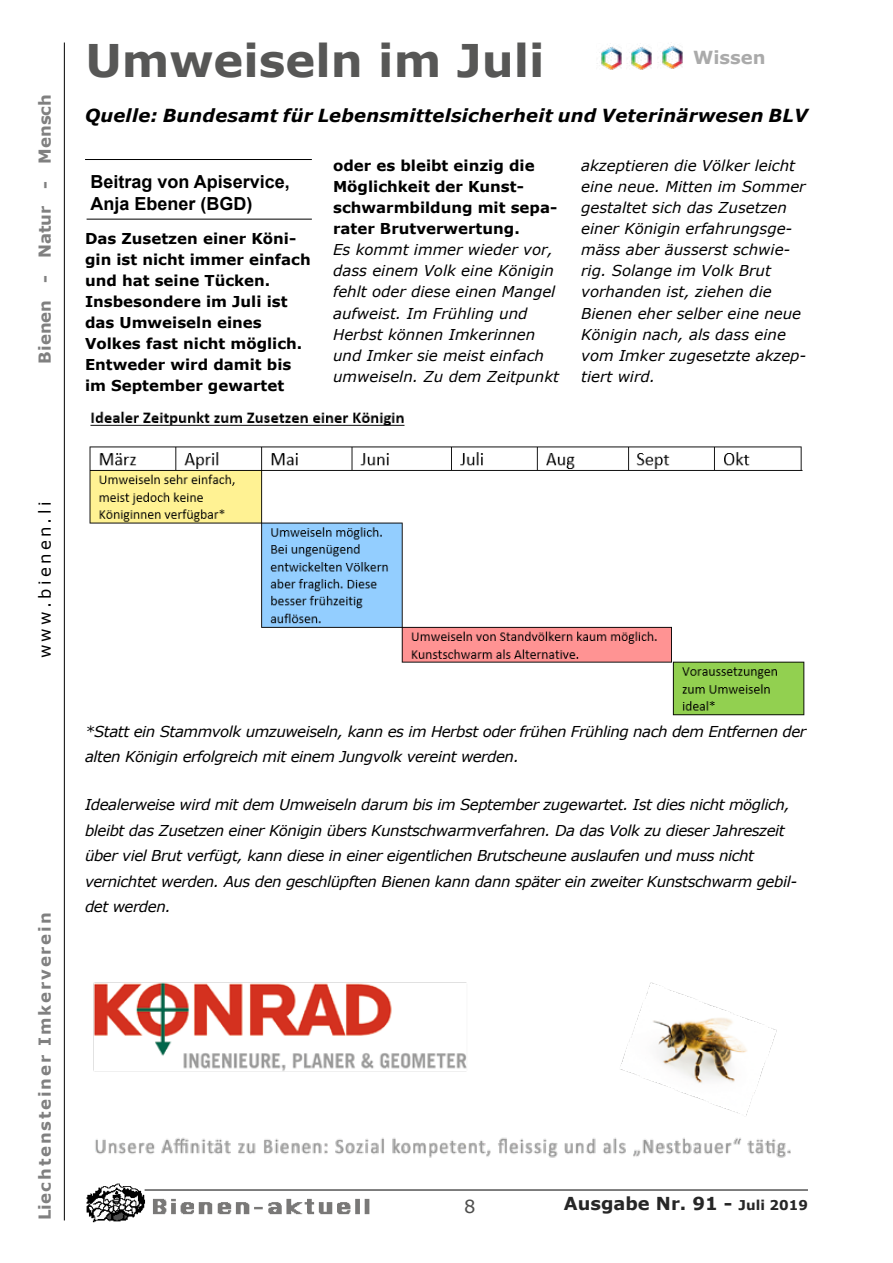
<style>
.page{position:relative;width:893px;height:1263px;background:#fff}
.page>*{position:absolute;margin:0;border:0;box-sizing:border-box;transform-origin:0 0}
.t1{font:700 45px "Verdana";color:#575756}
.t2{font:italic 700 18px "Verdana";letter-spacing:.01em;color:#000}
.t3{font:700 18px/21.6px "Arial";color:#000}
.t4{font:700 18px "Verdana";color:#aaa}
.t5{font:18px "Verdana";color:#4d4d4c}
.t6{font:700 17.85px "Verdana";color:#262626}
.t7{font:700 16.5px "Verdana";letter-spacing:.11em;color:#808080}
.t8{font:700 16.5px "Verdana";color:#808080}
.t9{font:16.5px "Verdana";letter-spacing:.2em;color:#000}
.t10{font:italic 15px/25.5px "Verdana";letter-spacing:-.03em;color:#000}
.t11{font:italic 15px/21px "Verdana";color:#000}
.t12{font:700 15px/21px "Verdana";color:#000}
.s1{font-size:13.5px}
</style>
<div class="page">
<hr style="left:64px;top:43px;width:1px;height:1177px;background:#000">
<img style="left:86px;top:1183px;width:285px;height:39px">
<hr style="left:145px;top:1189px;width:663px;height:1px;background:#000">
<img style="left:597px;top:43px;width:86px;height:27px">
<hr style="left:85px;top:159px;width:227px;height:1px;background:#000">
<hr style="left:87px;top:219px;width:225px;height:1px;background:#000">
<img style="left:93px;top:982px;width:698px;height:176px">
<img style="left:89px;top:411px;width:716px;height:305px">
<p class="t8" style="left:33px;top:363px;width:271px;rotate:-90deg">Bienen - Natur - Mensch</p>
<h1 class="t1" style="left:85px;top:29px;width:461px">Umweiseln im Juli</h1>
<p class="t4" style="left:693px;top:45px;width:74px">Wissen</p>
<p class="t2" style="left:85px;top:103px;width:724px">Quelle: Bundesamt für Lebensmittelsicherheit und Veterinärwesen BLV</p>
<p class="t12" style="left:333px;top:155px;width:226px">oder es bleibt einzig die<br>Möglichkeit der Kunst&shy;schwarmbildung mit sepa&shy;rater Brutverwertung.</p>
<p class="t11" style="left:333px;top:239px;width:228px">Es kommt immer wieder vor, dass einem Volk eine Königin fehlt oder diese einen Mangel aufweist. Im Frühling und<br>Herbst können Imkerinnen und Imker sie meist einfach umweiseln. Zu dem Zeitpunkt</p>
<p class="t11" style="left:581px;top:155px;width:227px">akzeptieren die Völker leicht eine neue. Mitten im Sommer gestaltet sich das Zusetzen einer Königin erfahrungsge&shy;mäss aber äusserst schwie&shy;rig. Solange im Volk Brut vorhanden ist, ziehen die<br>Bienen eher selber eine neue<br>Königin nach, als dass eine vom Imker zugesetzte akzep&shy;tiert wird.</p>
<p class="t3" style="left:90px;top:172px;width:201px">Beitrag von Apiservice,<br>Anja Ebener (BGD)</p>
<p class="t12" style="left:85px;top:227px;width:227px">Das Zusetzen einer Köni&shy;gin ist nicht immer einfach und hat seine Tücken.<br>Insbesondere im Juli ist das Umweiseln eines<br>Volkes fast nicht möglich.<br>Entweder wird damit bis im September gewartet</p>
<p class="t9" style="left:34px;top:658px;width:158px;rotate:-90deg">www.bienen.li</p>
<p class="t7" style="left:33px;top:1220px;width:309px;rotate:-90deg">Liechtensteiner Imkerverein</p>
<p class="t10" style="left:85px;top:718px;width:723px">*Statt ein Stammvolk umzuweiseln, kann es im Herbst oder frühen Frühling nach dem Entfernen der alten Königin erfolgreich mit einem Jungvolk vereint werden.</p>
<p class="t10" style="left:85px;top:792px;width:714px">Idealerweise wird mit dem Umweiseln darum bis im September zugewartet. Ist dies nicht möglich, bleibt das Zusetzen einer Königin übers Kunstschwarmverfahren. Da das Volk zu dieser Jahreszeit über viel Brut verfügt, kann diese in einer eigentlichen Brutscheune auslaufen und muss nicht vernichtet werden. Aus den geschlüpften Bienen kann dann später ein zweiter Kunstschwarm gebil&shy;det werden.</p>
<p class="t5" style="left:464px;top:1194px;width:13px">8</p>
<p class="t6" style="left:564px;top:1190px;width:246px">Ausgabe Nr. 91 - <span class="s1">Juli 2019</span></p>
</div>
